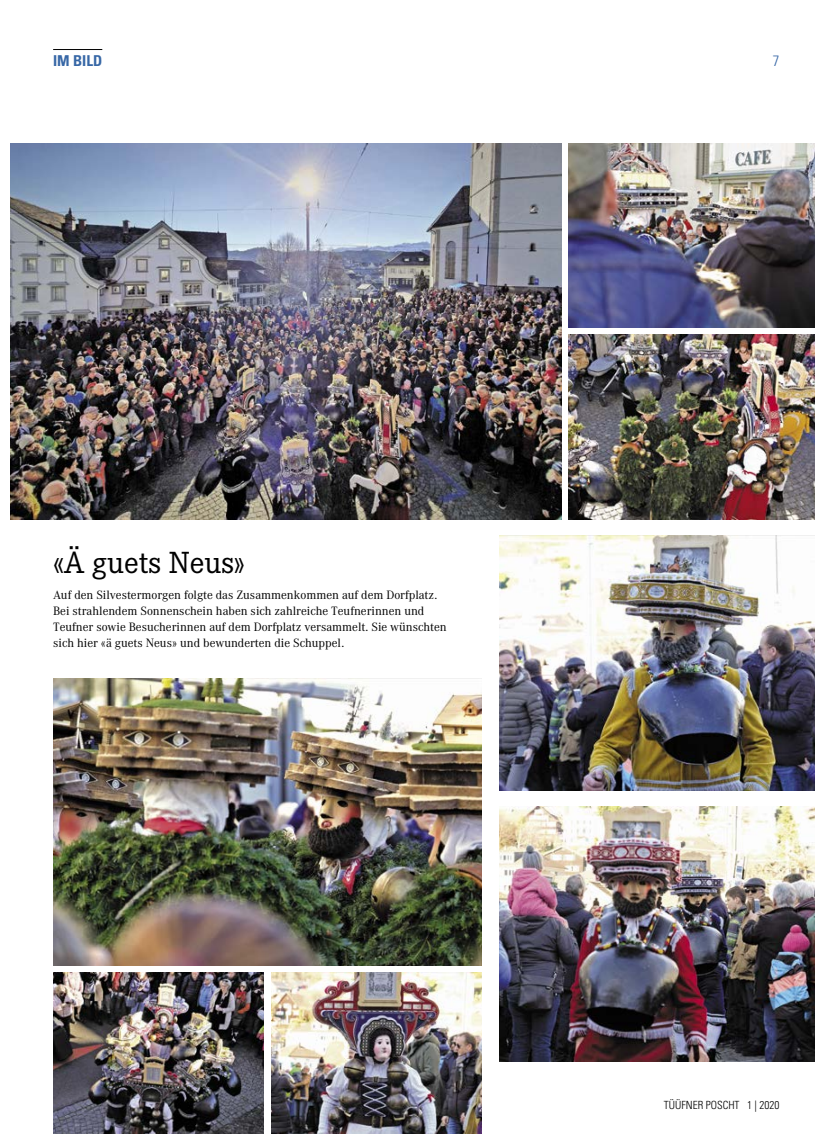
<style>
.page{position:relative;width:815px;height:1134px;background:#fff}
.page>*{position:absolute;margin:0;border:0;box-sizing:border-box;transform-origin:0 0}
.t1{font:30px "Corporate EBQ";color:#000}
.t2{font:700 condensed 15px "Univers LT Std";color:#3767a6}
.t3{font:300 condensed 15px "Univers LT Std";color:#3767a6}
.t4{font:11.88px/16px "Corporate ABQ";color:#000}
.t5{font:300 condensed 11.25px "Univers LT Std";color:#000}
</style>
<div class="page">
<hr style="left:53px;top:49px;width:49px;height:1px;background:#000">
<img style="left:11px;top:144px;width:551px;height:375px">
<img style="left:569px;top:144px;width:246px;height:184px">
<img style="left:569px;top:335px;width:246px;height:184px">
<img style="left:53px;top:679px;width:429px;height:287px">
<img style="left:53px;top:973px;width:211px;height:161px">
<img style="left:271px;top:973px;width:211px;height:161px">
<img style="left:500px;top:535px;width:315px;height:255px">
<img style="left:500px;top:806px;width:315px;height:255px">
<p class="t2" style="left:53px;top:51px;width:51px">IM BILD</p>
<h1 class="t1" style="left:53px;top:545px;width:193px">«Ä guets Neus»</h1>
<p class="t4" style="left:53px;top:587px;width:395px">Auf den Silvestermorgen folgte das Zusammenkommen auf dem Dorfplatz.<br>Bei strahlendem Sonnenschein haben sich zahlreiche Teufnerinnen und Teufner sowie Besucherinnen auf dem Dorfplatz versammelt. Sie wünschten sich hier «ä guets Neus» und bewunderten die Schuppel.</p>
<p class="t3" style="left:773px;top:51px;width:8px">7</p>
<p class="t5" style="left:664px;top:1098px;width:117px">TÜÜFNER POSCHT 1 | 2020</p>
</div>
